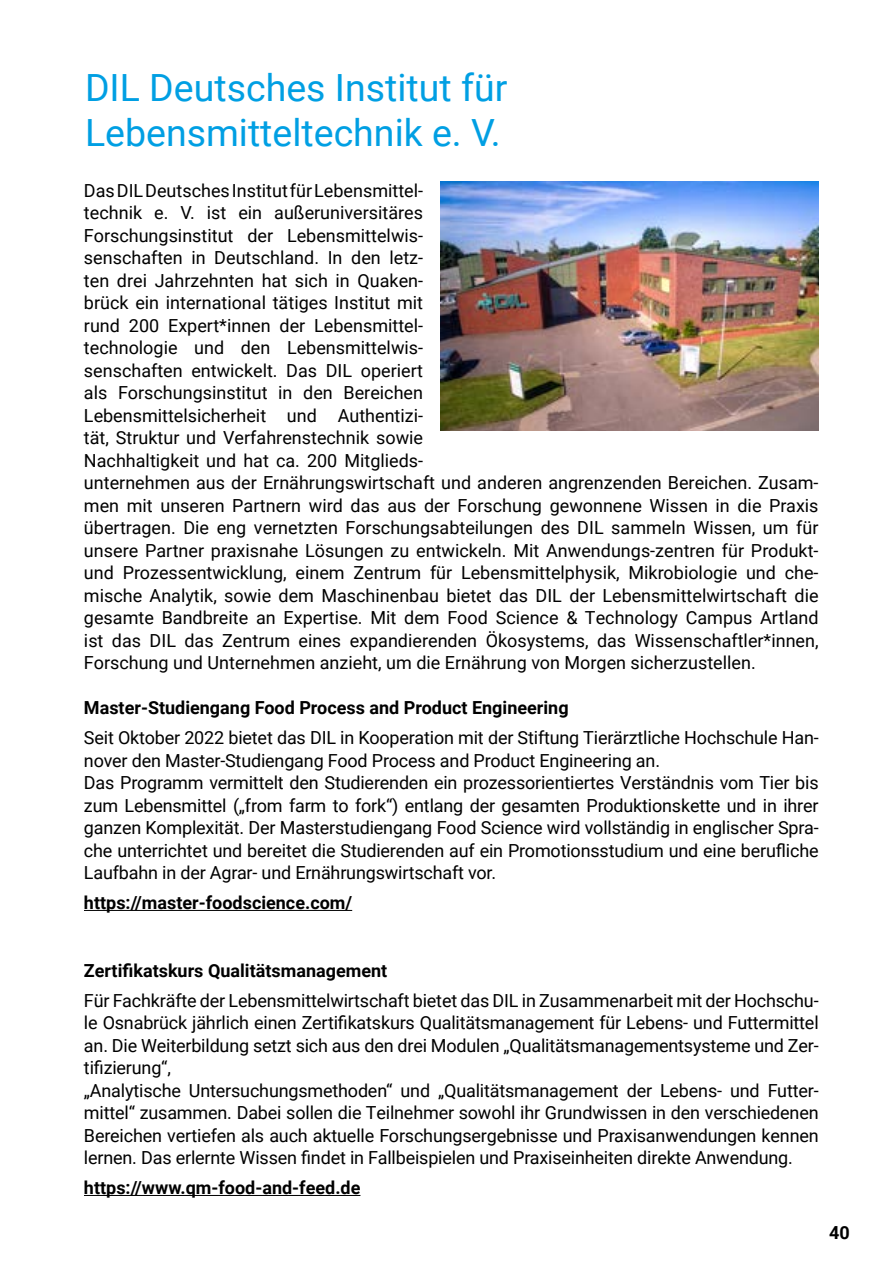
<style>
.page{position:relative;width:893px;height:1263px;background:#fff}
.page>*{position:absolute;margin:0;border:0;box-sizing:border-box;transform-origin:0 0}
.t1{font:37.5px/45px "Roboto";color:#009fe3}
.t2{font:18px/22.5px "Roboto";color:#000}
.t3{font:700 18px "Roboto";color:#000}
</style>
<div class="page">
<hr style="left:84px;top:910px;width:268px;height:1px;background:#000">
<hr style="left:84px;top:1195px;width:276px;height:1px;background:#000">
<img style="left:440px;top:182px;width:379px;height:248px">
<h1 class="t1" style="left:85px;top:64px;width:424px">DIL Deutsches Institut für<br>Lebensmitteltechnik e. V.</h1>
<p class="t2" style="left:84px;top:178px;width:736px">Das DIL Deutsches Institut für Lebensmittel-<br>technik e. V. ist ein außeruniversitäres<br>Forschungsinstitut der Lebensmittelwis-<br>senschaften in Deutschland. In den letz-<br>ten drei Jahrzehnten hat sich in Quaken-<br>brück ein international tätiges Institut mit<br>rund 200 Expert*innen der Lebensmittel-<br>technologie und den Lebensmittelwis-<br>senschaften entwickelt. Das DIL operiert<br>als Forschungsinstitut in den Bereichen<br>Lebensmittelsicherheit und Authentizi-<br>tät, Struktur und Verfahrenstechnik sowie<br>Nachhaltigkeit und hat ca. 200 Mitglieds-<br>unternehmen aus der Ernährungswirtschaft und anderen angrenzenden Bereichen. Zusam&shy;men mit unseren Partnern wird das aus der Forschung gewonnene Wissen in die Praxis übertragen. Die eng vernetzten Forschungsabteilungen des DIL sammeln Wissen, um für unsere Partner praxisnahe Lösungen zu entwickeln. Mit Anwendungs-zentren für Produkt&shy;und Prozessentwicklung, einem Zentrum für Lebensmittelphysik, Mikrobiologie und che&shy;mische Analytik, sowie dem Maschinenbau bietet das DIL der Lebensmittelwirtschaft die gesamte Bandbreite an Expertise. Mit dem Food Science &amp; Technology Campus Artland ist das DIL das Zentrum eines expandierenden Ökosystems, das Wissenschaftler*innen, Forschung und Unternehmen anzieht, um die Ernährung von Morgen sicherzustellen.</p>
<p class="t3" style="left:84px;top:695px;width:486px">Master-Studiengang Food Process and Product Engineering</p>
<p class="t2" style="left:84px;top:726px;width:736px">Seit Oktober 2022 bietet das DIL in Kooperation mit der Stiftung Tierärztliche Hochschule Han&shy;nover den Master-Studiengang Food Process and Product Engineering an.<br>Das Programm vermittelt den Studierenden ein prozessorientiertes Verständnis vom Tier bis zum Lebensmittel („from farm to fork“) entlang der gesamten Produktionskette und in ihrer ganzen Komplexität. Der Masterstudiengang Food Science wird vollständig in englischer Spra&shy;che unterrichtet und bereitet die Studierenden auf ein Promotionsstudium und eine berufliche Laufbahn in der Agrar- und Ernährungswirtschaft vor.</p>
<p class="t3" style="left:84px;top:890px;width:270px">https://master-foodscience.com/</p>
<p class="t3" style="left:84px;top:958px;width:305px">Zertifikatskurs Qualitätsmanagement</p>
<p class="t2" style="left:84px;top:988px;width:736px">Für Fachkräfte der Lebensmittelwirtschaft bietet das DIL in Zusammenarbeit mit der Hochschu&shy;le Osnabrück jährlich einen Zertifikatskurs Qualitätsmanagement für Lebens- und Futtermittel an. Die Weiterbildung setzt sich aus den drei Modulen „Qualitätsmanagementsysteme und Zer&shy;tifizierung“,<br>„Analytische Untersuchungsmethoden“ und „Qualitätsmanagement der Lebens- und Futter&shy;mittel“ zusammen. Dabei sollen die Teilnehmer sowohl ihr Grundwissen in den verschiedenen Bereichen vertiefen als auch aktuelle Forschungsergebnisse und Praxisanwendungen kennen lernen. Das erlernte Wissen findet in Fallbeispielen und Praxiseinheiten direkte Anwendung.</p>
<p class="t3" style="left:84px;top:1175px;width:278px">https://www.qm-food-and-feed.de</p>
<p class="t3" style="left:829px;top:1220px;width:22px">40</p>
</div>
